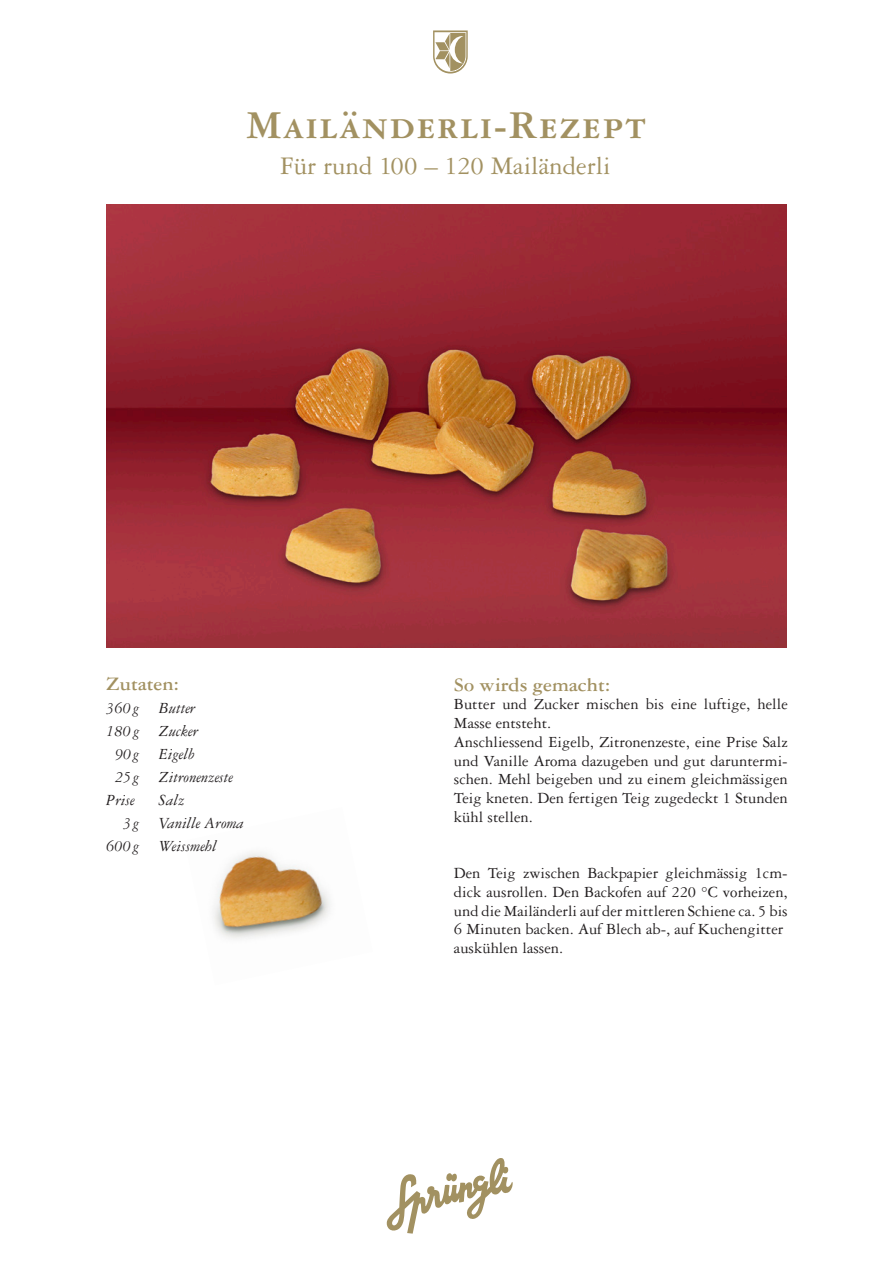
<style>
.page{position:relative;width:893px;height:1263px;background:#fff}
.page>*{position:absolute;margin:0;border:0;box-sizing:border-box;transform-origin:0 0}
.t1{font:42px "Garamond Three Bold SC";letter-spacing:.04em;color:#a29161}
.t2{font:27px "Garamond Three";color:#a29161}
.t3{font:700 20.25px "Garamond Three";color:#a29161}
.t4{font:16.5px/18.8px "Garamond Three";color:#231f20}
.t5{font:italic 16.5px "Garamond Three";color:#231f20}
</style>
<div class="page">
<svg style="left:433px;top:30px;width:35px;height:44px"></svg>
<svg style="left:387px;top:1158px;width:126px;height:75px"></svg>
<img style="left:106px;top:205px;width:681px;height:442px">
<img style="left:213px;top:853px;width:117px;height:86px">
<h1 class="t1" style="left:247px;top:102px;width:401px">Mailänderli-Rezept</h1>
<h2 class="t2" style="left:280px;top:151px;width:332px">Für rund 100 – 120 Mailänderli</h2>
<p class="t3" style="left:106px;top:673px;width:74px">Zutaten:</p>
<p class="t5" style="left:106px;top:699px;width:91px">360g Butter</p>
<p class="t5" style="left:106px;top:722px;width:93px">180g Zucker</p>
<p class="t5" style="left:115px;top:745px;width:91px">90g Eigelb  </p>
<p class="t5" style="left:115px;top:768px;width:119px">25g Zitronenzeste</p>
<p class="t5" style="left:106px;top:791px;width:30px">Prise</p>
<p class="t5" style="left:159px;top:791px;width:27px">Salz</p>
<p class="t5" style="left:123px;top:814px;width:122px">3g Vanille Aroma</p>
<p class="t5" style="left:106px;top:837px;width:112px">600g Weissmehl</p>
<p class="t3" style="left:454px;top:673px;width:158px">So wirds gemacht:</p>
<p class="t4" style="left:454px;top:695px;width:335px">Butter und Zucker mischen bis eine luftige, helle Masse entsteht.<br>Anschliessend Eigelb, Zitronenzeste, eine Prise Salz und Vanille Aroma dazugeben und gut daruntermi&shy;schen. Mehl beigeben und zu einem gleichmässigen Teig kneten. Den fertigen Teig zugedeckt 1 Stunden kühl stellen.</p>
<p class="t4" style="left:454px;top:864px;width:335px">Den Teig zwischen Backpapier gleichmässig 1cm&shy;dick ausrollen. Den Backofen auf 220 °C vorheizen, und die Mailänderli auf der mittleren Schiene ca. 5 bis 6 Minuten backen. Auf Blech ab-, auf Kuchengitter auskühlen lassen.</p>
</div>
